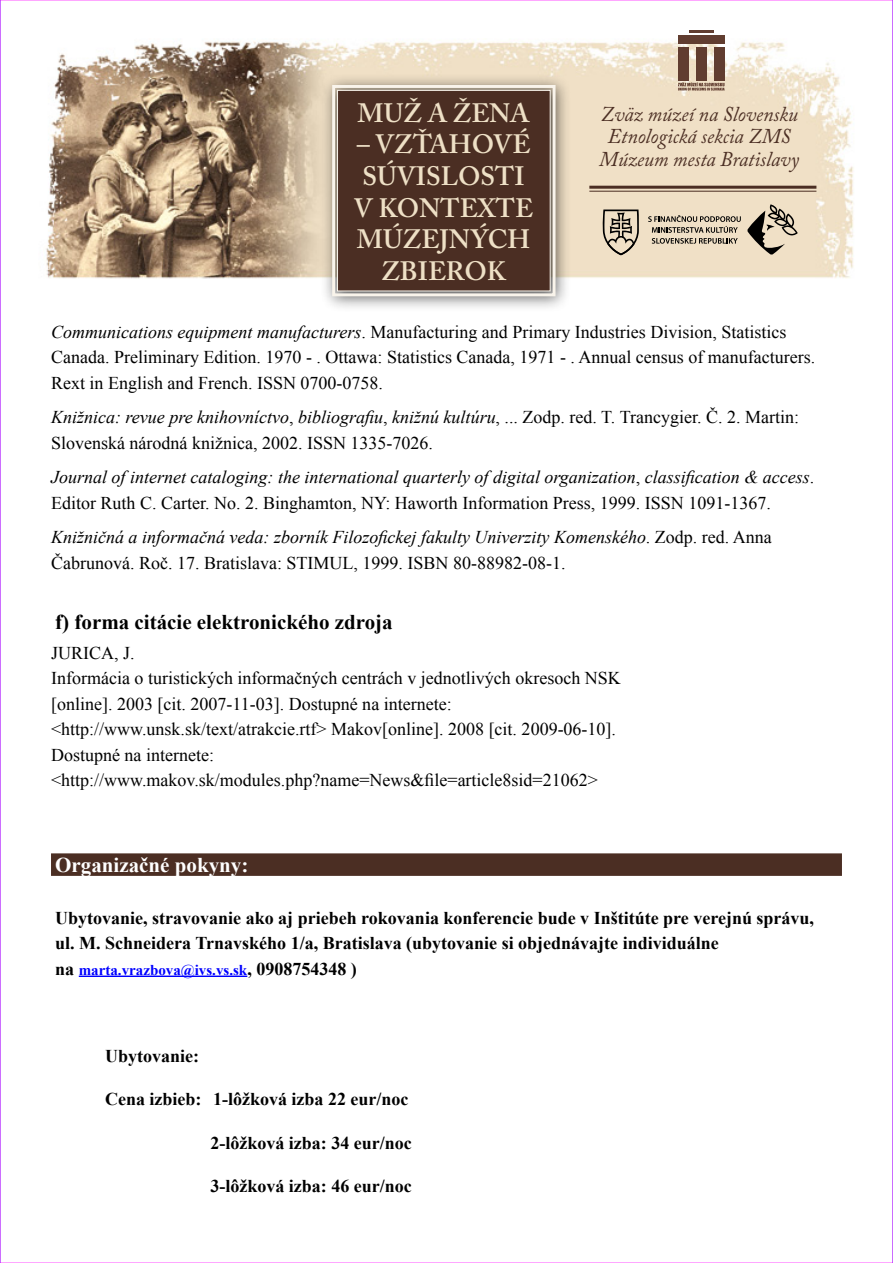
<style>
.page{position:relative;width:893px;height:1263px;background:#fff}
.page>*{position:absolute;margin:0;border:0;box-sizing:border-box;transform-origin:0 0}
.t1{font:600 26.4px/31.7px "Adobe Caslon Pro";color:#eee0c6;text-align:center}
.t2{font:italic 21px/22.5px "Adobe Caslon Pro";color:#4b2e23;text-align:center;scale:.95 1}
.t3{font:700 21px "Times New Roman";color:#000}
.t4{font:700 21px "Times New Roman";color:#fff}
.t5{font:18px/25.5px "Times New Roman";color:#000}
.t6{font:700 18px/25.5px "Times New Roman";color:#000}
.t7{font:italic 18px/25.5px "Times New Roman";color:#000}
.t8{font:700 15px "Times New Roman";color:#00f}
.s1{font-style:italic}
.s2{font-style:normal}
.s3{font-size:18px;color:#000}
</style>
<div class="page">
<img style="left:46px;top:30px;width:808px;height:947px">
<div style="left:320px;top:73px;width:251px;height:239px;background:#000;opacity:.7"></div>
<svg style="left:331px;top:84px;width:226px;height:214px;background:#cdc7bd"></svg>
<div style="left:337px;top:89px;width:214px;height:203px;background:#4b2e23"></div>
<div style="left:602px;top:204px;width:196px;height:51px;background:#f0e0c6"></div>
<svg style="left:747px;top:204px;width:51px;height:51px"></svg>
<svg style="left:602px;top:209px;width:37px;height:46px"></svg>
<svg style="left:648px;top:215px;width:93px;height:29px"></svg>
<hr style="left:589px;top:186px;width:227px;height:3px;background:#4b2e23">
<hr style="left:589px;top:191px;width:227px;height:1px;background:#4b2e23">
<div style="left:51px;top:853px;width:791px;height:23px;background:#4b2e23"></div>
<hr style="left:79px;top:975px;width:168px;height:2px;background:#00f">
<div style="left:678px;top:47px;width:11px;height:33px;background:#613d30"></div>
<div style="left:678px;top:36px;width:46px;height:8px;background:#613d30"></div>
<svg style="left:678px;top:82px;width:47px;height:9px"></svg>
<hr style="left:689px;top:31px;width:25px;height:2px;background:#613d30">
<div style="left:696px;top:47px;width:11px;height:33px;background:#613d30"></div>
<div style="left:714px;top:47px;width:10px;height:33px;background:#613d30"></div>
<hr style="left:0;top:0;width:1px;height:1263px;background:#93f">
<hr style="left:892px;top:0;width:1px;height:1263px;background:#93f">
<h1 class="t1" style="left:358px;top:97px;width:174px">MUŽ A ŽENA</h1>
<h1 class="t1" style="left:354px;top:128px;width:181px">– VZŤAHOVÉ<br>SÚVISLOSTI<br>V KONTEXTE<br>MÚZEJNÝCH<br>ZBIEROK</h1>
<p class="t2" style="left:599px;top:102px;width:212px">Zväz múzeí na Slovensku<br>Etnologická sekcia ZMS<br>Múzeum mesta Bratislavy</p>
<p class="t5" style="left:51px;top:319px;width:766px"><span class="s1">Communications equipment manufacturers</span>. Manufacturing and Primary Industries Division, Statistics<br>Canada. Preliminary Edition. 1970 - . Ottawa: Statistics Canada, 1971 - . Annual census of manufacturers.<br>Rext in English and French. ISSN 0700-0758.</p>
<p class="t5" style="left:51px;top:404px;width:749px"><span class="s1">Knižnica: revue pre knihovníctvo</span>, <span class="s1">bibliografiu</span>, <span class="s1">knižnú kultúru</span>, ... Zodp. red. T. Trancygier. Č. 2. Martin:<br>Slovenská národná knižnica, 2002. ISSN 1335-7026.</p>
<p class="t7" style="left:51px;top:464px;width:765px">Journal of internet cataloging: the international quarterly of digital organization<span class="s2">,</span> classification &amp; access<span class="s2">.<br>Editor Ruth C. Carter. No. 2. Binghamton, NY: Haworth Information Press, 1999. ISSN 1091-1367.</span></p>
<p class="t5" style="left:51px;top:524px;width:722px"><span class="s1">Knižničná a informačná veda: zborník Filozofickej fakulty Univerzity Komenského</span>. Zodp. red. Anna<br>Čabrunová. Roč. 17. Bratislava: STIMUL, 1999. ISBN 80-88982-08-1.</p>
<p class="t3" style="left:55px;top:607px;width:339px">f) forma citácie elektronického zdroja</p>
<p class="t5" style="left:51px;top:639px;width:571px">JURICA, J.<br>Informácia o turistických informačných centrách v jednotlivých okresoch NSK [online]. 2003 [cit. 2007-11-03]. Dostupné na internete: &lt;http://www.unsk.sk/text/atrakcie.rtf&gt; Makov[online]. 2008 [cit. 2009-06-10].<br>Dostupné na internete: &lt;http://www.makov.sk/modules.php?name=News&amp;file=article8sid=21062&gt;</p>
<p class="t4" style="left:55px;top:850px;width:195px">Organizačné pokyny:</p>
<p class="t6" style="left:55px;top:904px;width:760px">Ubytovanie, stravovanie ako aj priebeh rokovania konferencie bude v Inštitúte pre verejnú správu, ul. M. Schneidera Trnavského 1/a, Bratislava (ubytovanie si objednávajte individuálne</p>
<p class="t8" style="left:55px;top:959px;width:303px"><span class="s3">na</span> marta.vrazbova@ivs.vs.sk<span class="s3">, 0908754348 )</span></p>
<p class="t6" style="left:105px;top:1042px;width:95px">Ubytovanie:</p>
<p class="t6" style="left:105px;top:1086px;width:305px">Cena izbieb: 1-lôžková izba 22 eur/noc</p>
<p class="t6" style="left:210px;top:1129px;width:203px">2-lôžková izba: 34 eur/noc</p>
<p class="t6" style="left:210px;top:1173px;width:203px">3-lôžková izba: 46 eur/noc</p>
</div>
